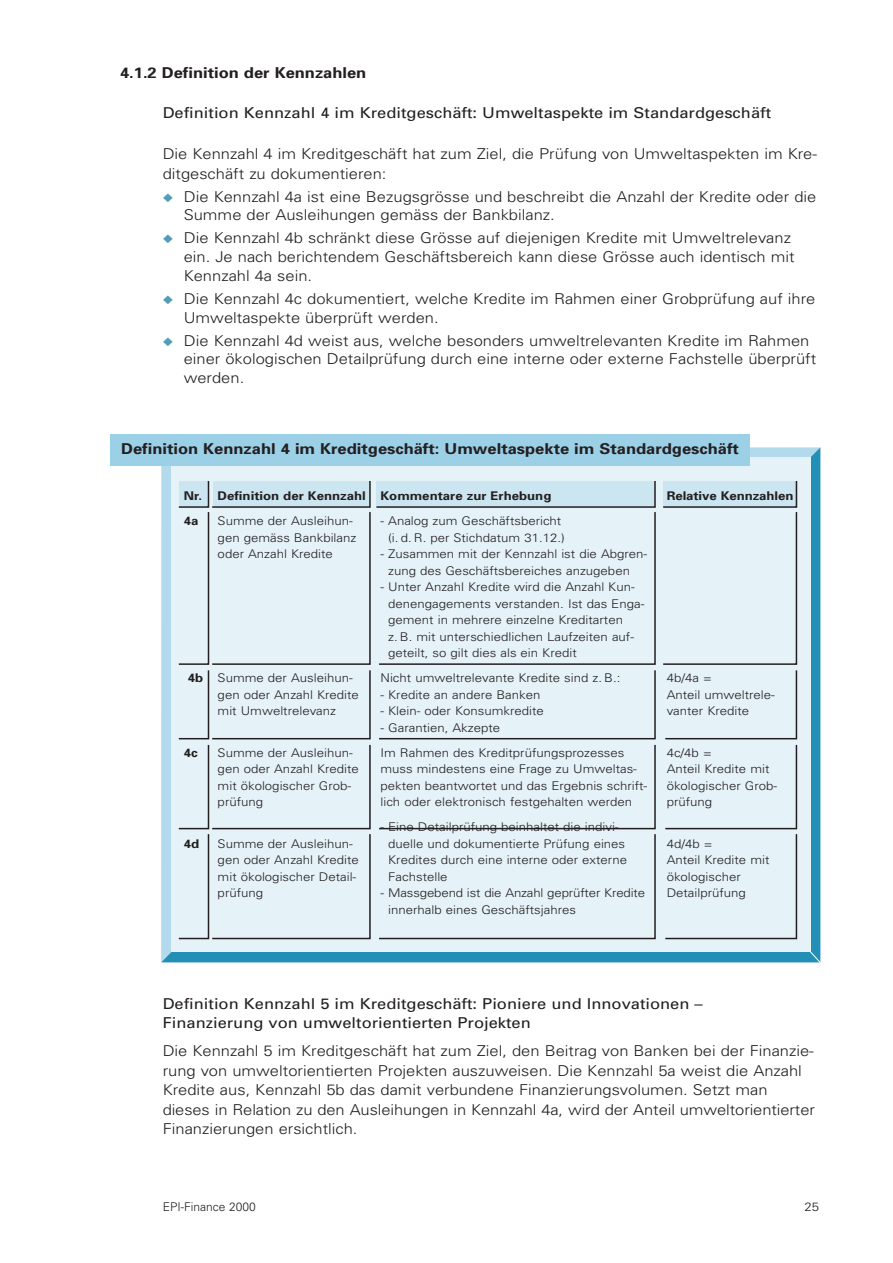
<style>
.page{position:relative;width:893px;height:1263px;background:#fff}
.page>*{position:absolute;margin:0;border:0;box-sizing:border-box;transform-origin:0 0}
.t1{font:300 15px/18.8px "Univers";color:#231f20;scale:1.1 1}
.t2{font:15px/19.5px "Univers";color:#231f20;scale:1.1 1}
.t3{font:700 15px "Univers";color:#231f20;scale:1.1 1}
.t4{font:300 12px/16.5px "Univers";color:#231f20;scale:1.1 1}
.t5{font:700 12px/25px "Univers";color:#231f20;scale:1.1 1}
.t6{font:300 12px "Univers";color:#231f20}
.s1{color:#509cb9}
</style>
<div class="page">
<svg style="left:161px;top:447px;width:659px;height:515px;background:#60afcd"></svg>
<div style="left:171px;top:458px;width:639px;height:494px;background:#e5f2f8"></div>
<svg style="left:178px;top:481px;width:620px;height:27px;background:#c1d9e4"></svg>
<svg style="left:178px;top:512px;width:620px;height:428px"></svg>
<svg style="left:809px;top:951px;width:12px;height:12px"></svg>
<div style="left:110px;top:434px;width:640px;height:32px;background:#9bd0e7"></div>
<p class="t3" style="left:120px;top:67px;width:225px">4.1.2 Definition der Kennzahlen</p>
<p class="t2" style="left:163px;top:105px;width:554px">Definition Kennzahl 4 im Kreditgeschäft: Umweltaspekte im Standardgeschäft</p>
<p class="t1" style="left:163px;top:145px;width:596px;line-height:19.5px">Die Kennzahl 4 im Kreditgeschäft hat zum Ziel, die Prüfung von Umweltaspekten im Kre&shy;ditgeschäft zu dokumentieren:</p>
<p class="t1" style="left:184px;top:188px;width:576px;text-indent:-21px"><span class="s1">◆</span> Die Kennzahl 4a ist eine Bezugsgrösse und beschreibt die Anzahl der Kredite oder die<br>Summe der Ausleihungen gemäss der Bankbilanz.</p>
<p class="t1" style="left:184px;top:230px;width:557px;text-indent:-21px"><span class="s1">◆</span> Die Kennzahl 4b schränkt diese Grösse auf diejenigen Kredite mit Umweltrelevanz ein. Je nach berichtendem Geschäftsbereich kann diese Grösse auch identisch mit<br>Kennzahl 4a sein.</p>
<p class="t1" style="left:184px;top:291px;width:575px;text-indent:-21px"><span class="s1">◆</span> Die Kennzahl 4c dokumentiert, welche Kredite im Rahmen einer Grobprüfung auf ihre<br>Umweltaspekte überprüft werden.</p>
<p class="t1" style="left:184px;top:332px;width:576px;text-indent:-21px"><span class="s1">◆</span> Die Kennzahl 4d weist aus, welche besonders umweltrelevanten Kredite im Rahmen einer ökologischen Detailprüfung durch eine interne oder externe Fachstelle überprüft werden.</p>
<p class="t3" style="left:121px;top:443px;width:563px">Definition Kennzahl 4 im Kreditgeschäft: Umweltaspekte im Standardgeschäft</p>
<p class="t5" style="left:184px;top:485px;width:18px">Nr.<br>4a</p>
<p class="t5" style="left:218px;top:485px;width:136px">Definition der Kennzahl</p>
<p class="t4" style="left:218px;top:514px;width:128px">Summe der Ausleihun&shy;gen gemäss Bankbilanz oder Anzahl Kredite</p>
<p class="t5" style="left:188px;top:667px;width:16px">4b</p>
<p class="t5" style="left:184px;top:741px;width:14px">4c</p>
<p class="t5" style="left:184px;top:832px;width:16px">4d</p>
<p class="t4" style="left:218px;top:671px;width:130px">Summe der Ausleihun&shy;gen oder Anzahl Kredite mit Umweltrelevanz</p>
<p class="t4" style="left:218px;top:745px;width:130px">Summe der Ausleihun&shy;gen oder Anzahl Kredite mit ökologischer Grob&shy;prüfung</p>
<p class="t4" style="left:218px;top:836px;width:130px">Summe der Ausleihun&shy;gen oder Anzahl Kredite mit ökologischer Detail&shy;prüfung</p>
<p class="t5" style="left:380px;top:485px;width:157px">Kommentare zur Erhebung</p>
<p class="t4" style="left:380px;top:514px;width:169px;text-align:right">- Analog zum Geschäftsbericht (i. d. R. per Stichdatum 31.12.)</p>
<p class="t4" style="left:388px;top:547px;width:237px;text-indent:-8px">- Zusammen mit der Kennzahl ist die Abgren&shy;zung des Geschäftsbereiches anzugeben</p>
<p class="t4" style="left:388px;top:580px;width:234px;text-indent:-8px">- Unter Anzahl Kredite wird die Anzahl Kun&shy;denengagements verstanden. Ist das Enga&shy;gement in mehrere einzelne Kreditarten<br>z. B. mit unterschiedlichen Laufzeiten auf&shy;geteilt, so gilt dies als ein Kredit</p>
<p class="t4" style="left:380px;top:671px;width:219px">Nicht umweltrelevante Kredite sind z. B.:</p>
<p class="t4" style="left:380px;top:687px;width:147px">- Kredite an andere Banken</p>
<p class="t4" style="left:380px;top:704px;width:150px">- Klein- oder Konsumkredite</p>
<p class="t4" style="left:380px;top:716px;width:223px;line-height:25px">- Garantien, Akzepte<br>Im Rahmen des Kreditprüfungsprozesses</p>
<p class="t4" style="left:380px;top:762px;width:244px">muss mindestens eine Frage zu Umweltas&shy;pekten beantwortet und das Ergebnis schrift&shy;lich oder elektronisch festgehalten werden</p>
<p class="t4" style="left:388px;top:820px;width:219px;text-indent:-8px">- Eine Detailprüfung beinhaltet die indivi&shy;duelle und dokumentierte Prüfung eines Kredites durch eine interne oder externe Fachstelle</p>
<p class="t4" style="left:388px;top:886px;width:235px;text-indent:-8px">- Massgebend ist die Anzahl geprüfter Kredite innerhalb eines Geschäftsjahres</p>
<p class="t5" style="left:666px;top:485px;width:117px">Relative Kennzahlen</p>
<p class="t4" style="left:666px;top:671px;width:100px">4b/4a =<br>Anteil umweltrele&shy;vanter Kredite</p>
<p class="t4" style="left:666px;top:745px;width:102px">4c/4b =<br>Anteil Kredite mit ökologischer Grob&shy;prüfung</p>
<p class="t4" style="left:666px;top:836px;width:95px">4d/4b =<br>Anteil Kredite mit ökologischer<br>Detailprüfung</p>
<p class="t2" style="left:163px;top:995px;width:492px">Definition Kennzahl 5 im Kreditgeschäft: Pioniere und Innovationen –<br>Finanzierung von umweltorientierten Projekten</p>
<p class="t1" style="left:163px;top:1042px;width:594px;line-height:19.5px">Die Kennzahl 5 im Kreditgeschäft hat zum Ziel, den Beitrag von Banken bei der Finanzie&shy;rung von umweltorientierten Projekten auszuweisen. Die Kennzahl 5a weist die Anzahl Kredite aus, Kennzahl 5b das damit verbundene Finanzierungsvolumen. Setzt man dieses in Relation zu den Ausleihungen in Kennzahl 4a, wird der Anteil umweltorientierter Finanzierungen ersichtlich.</p>
<p class="t6" style="left:163px;top:1202px;width:95px">EPI-Finance 2000</p>
<p class="t4" style="left:804px;top:1199px;width:15px">25</p>
</div>
